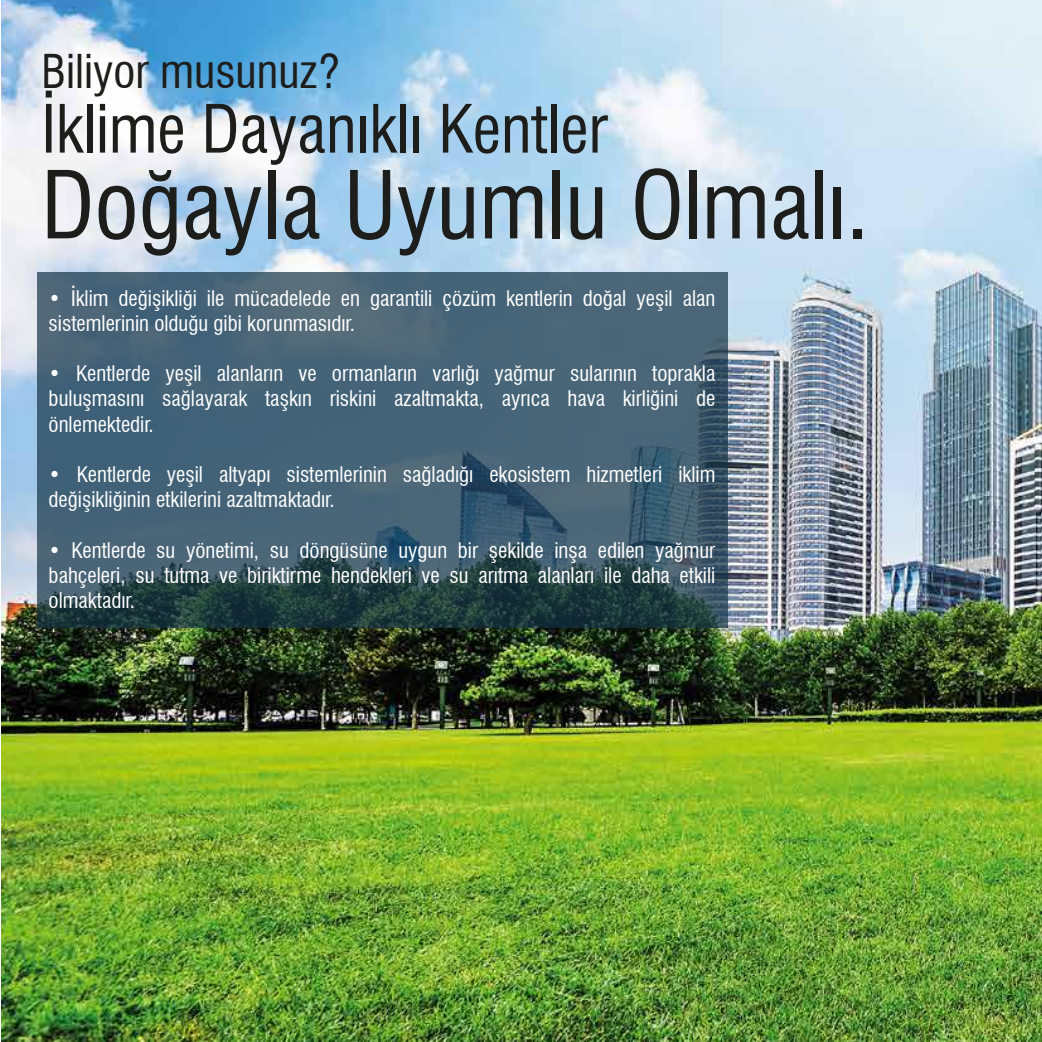
<style>
.page{position:relative;width:1042px;height:1042px;background:#fff}
.page>*{position:absolute;margin:0;border:0;box-sizing:border-box;transform-origin:0 0}
.t1{font:condensed 91px "Swiss 721 BT";color:#1d1d1b}
.t2{font:condensed 64.75px "Swiss 721 BT";color:#1d1d1b}
.t3{font:condensed 45.5px "Swiss 721 BT";color:#1d1d1b}
.t4{font:condensed 21px/25.2px "Swiss 721 BT";color:#fff}
</style>
<div class="page">
<img style="left:1px;top:0;width:1041px;height:1042px">
<svg style="left:37px;top:272px;width:690px;height:355px;background:#3f5c6d"></svg>
<h3 class="t3" style="left:42px;top:44px;width:300px">Biliyor musunuz?</h3>
<h2 class="t2" style="left:42px;top:90px;width:567px">İklime Dayanıklı Kentler</h2>
<h1 class="t1" style="left:42px;top:151px;width:829px">Doğayla Uyumlu Olmalı.</h1>
<p class="t4" style="left:49px;top:285px;width:668px">• İklim değişikliği ile mücadelede en garantili çözüm kentlerin doğal yeşil alan sistemlerinin olduğu gibi korunmasıdır.</p>
<p class="t4" style="left:49px;top:361px;width:668px;text-align:justify">• Kentlerde yeşil alanların ve ormanların varlığı yağmur sularının toprakla buluşmasını sağlayarak taşkın riskini azaltmakta, ayrıca hava kirliğini de önlemektedir.</p>
<p class="t4" style="left:49px;top:462px;width:668px">• Kentlerde yeşil altyapı sistemlerinin sağladığı ekosistem hizmetleri iklim değişikliğinin etkilerini azaltmaktadır.</p>
<p class="t4" style="left:49px;top:537px;width:668px;text-align:justify">• Kentlerde su yönetimi, su döngüsüne uygun bir şekilde inşa edilen yağmur bahçeleri, su tutma ve biriktirme hendekleri ve su arıtma alanları ile daha etkili olmaktadır.</p>
</div>
